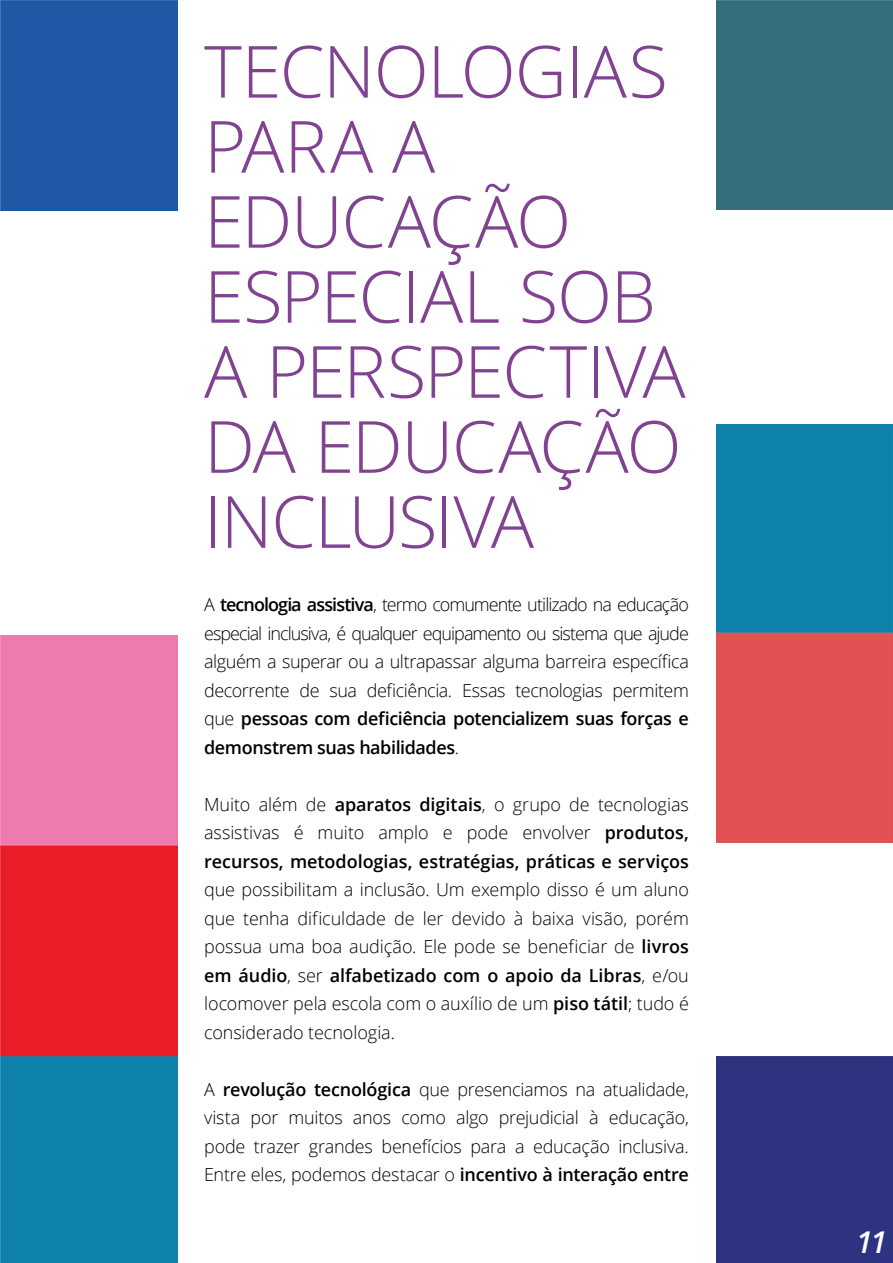
<style>
.page{position:relative;width:893px;height:1263px;background:#fff}
.page>*{position:absolute;margin:0;border:0;box-sizing:border-box;transform-origin:0 0}
.t1{font:300 72px/75px "Open Sans";letter-spacing:-.02em;color:#814291}
.t2{font:italic 600 30px "Open Sans";color:#fff}
.t3{font:300 18px/28.5px "Open Sans";letter-spacing:-.015em;color:#000;text-align:justify}
.t4{font:600 18px/28.5px "Open Sans";color:#000;text-align:justify}
.s1{font-weight:600}
.s2{font-weight:300}
</style>
<div class="page">
<img style="left:0;top:0;width:893px;height:1263px">
<div style="left:178px;top:0;width:538px;height:1263px;background:#fff"></div>
<div style="left:0;top:212px;width:180px;height:423px;background:#fff"></div>
<div style="left:713px;top:210px;width:180px;height:214px;background:#fff"></div>
<div style="left:180px;top:843px;width:713px;height:213px;background:#fff"></div>
<h1 class="t1" style="left:204px;top:32px;width:483px">TECNOLOGIAS<br>PARA A<br>EDUCAÇÃO<br>ESPECIAL SOB<br>A PERSPECTIVA<br>DA EDUCAÇÃO<br>INCLUSIVA</h1>
<p class="t3" style="left:204px;top:590px;width:486px">A <span class="s1">tecnologia assistiva</span>, termo comumente utilizado na educação especial inclusiva, é qualquer equipamento ou sistema que ajude alguém a superar ou a ultrapassar alguma barreira específica decorrente de sua deficiência. Essas tecnologias permitem que <span class="s1">pessoas com deficiência potencializem suas forças e demonstrem suas habilidades</span>.</p>
<p class="t4" style="left:204px;top:789px;width:486px"><span class="s2">Muito além de</span> aparatos digitais<span class="s2">, o grupo de tecnologias assistivas é muito amplo e pode envolver</span> produtos, recursos, metodologias, estratégias, práticas e serviços</p>
<p class="t3" style="left:204px;top:875px;width:486px">que possibilitam a inclusão. Um exemplo disso é um aluno que tenha dificuldade de ler devido à baixa visão, porém possua uma boa audição. Ele pode se beneficiar de <span class="s1">livros em áudio</span>, ser <span class="s1">alfabetizado com o apoio da Libras</span>, e/ou locomover pela escola com o auxílio de um <span class="s1">piso tátil</span>; tudo é considerado tecnologia.</p>
<p class="t3" style="left:204px;top:1074px;width:486px">A <span class="s1">revolução tecnológica</span> que presenciamos na atualidade, vista por muitos anos como algo prejudicial à educação, pode trazer grandes benefícios para a educação inclusiva.<br>Entre eles, podemos destacar o <span class="s1">incentivo à interação entre</span></p>
<h2 class="t2" style="left:856px;top:1222px;width:32px">11</h2>
</div>
